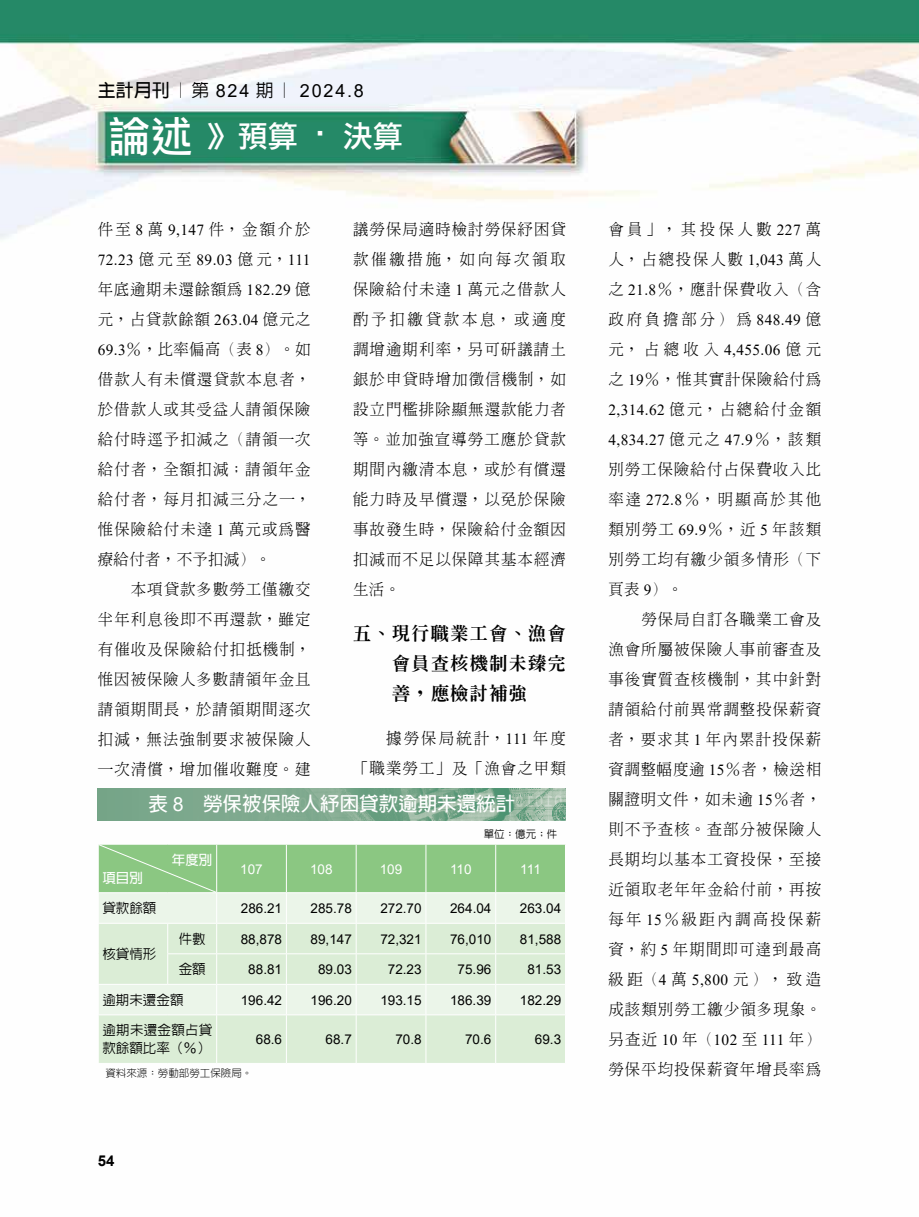
<style>
.page{position:relative;width:919px;height:1217px;background:#fff}
.page>*{position:absolute;margin:0;border:0;box-sizing:border-box;transform-origin:0 0}
.t1{font:30px "DF Li Hei Md WIN BF";color:#fff}
.t2{font:700 19.5px "Lin Gothic";color:#fff}
.t3{font:800 18px/30px "Inn Ming";letter-spacing:.08em;color:#000;text-align:justify}
.t4{font:18px "Arial";letter-spacing:.1em;color:#000}
.t5{font:300 15.3px/30px "Inn Ming";letter-spacing:.075em;color:#000;text-align:justify}
.t6{font:15.3px "Times New Roman";letter-spacing:.025em;color:#000}
.t7{font:700 15px "Arial";color:#000}
.t8{font:13.5px "Arial";color:#000}
.t9{font:500 13.5px "Lin Gothic";color:#000}
.t10{font:500 13.5px/18px "Lin Gothic";letter-spacing:.02em;color:#000}
.t11{font:13.5px "Arial";color:#fff}
.t12{font:700 13.5px "Lin Gothic";color:#fff}
.t13{font:300 10.5px "Lin Gothic";color:#000}
.t14{font:500 10.5px "Lin Gothic";color:#000}
.s1{font-family:"Lin Gothic";font-weight:700}
.s2{font-family:"Lin Gothic";font-weight:500}
.s3{font-size:42px}
.s4{font-family:"Times New Roman";font-weight:400}
.s5{font-family:"Inn Ming";font-weight:300}
.s6{font-family:"Arial";font-weight:400}
</style>
<div class="page">
<img style="left:0;top:0;width:918px;height:821px">
<img style="left:98px;top:788px;width:468px;height:32px">
<div style="left:99px;top:893px;width:466px;height:29px;background:#ebf5e9"></div>
<svg style="left:99px;top:924px;width:466px;height:138px;background:#deeeda"></svg>
<hr style="left:216px;top:892px;width:1px;height:30px;background:#fff">
<hr style="left:286px;top:892px;width:1px;height:30px;background:#fff">
<hr style="left:356px;top:892px;width:1px;height:30px;background:#fff">
<hr style="left:425px;top:892px;width:1px;height:30px;background:#fff">
<hr style="left:495px;top:892px;width:1px;height:30px;background:#fff">
<hr style="left:167px;top:923px;width:1px;height:30px;background:#fff">
<hr style="left:216px;top:923px;width:1px;height:30px;background:#fff">
<hr style="left:286px;top:923px;width:1px;height:30px;background:#fff">
<hr style="left:356px;top:923px;width:1px;height:30px;background:#fff">
<hr style="left:425px;top:923px;width:1px;height:30px;background:#fff">
<hr style="left:495px;top:923px;width:1px;height:30px;background:#fff">
<hr style="left:167px;top:953px;width:50px;height:1px;background:#fff">
<hr style="left:167px;top:953px;width:1px;height:30px;background:#fff">
<hr style="left:217px;top:953px;width:69px;height:1px;background:#fff">
<hr style="left:216px;top:953px;width:1px;height:30px;background:#fff">
<hr style="left:286px;top:953px;width:70px;height:1px;background:#fff">
<hr style="left:286px;top:953px;width:1px;height:30px;background:#fff">
<hr style="left:356px;top:953px;width:70px;height:1px;background:#fff">
<hr style="left:356px;top:953px;width:1px;height:30px;background:#fff">
<hr style="left:426px;top:953px;width:69px;height:1px;background:#fff">
<hr style="left:425px;top:953px;width:1px;height:30px;background:#fff">
<hr style="left:495px;top:953px;width:71px;height:1px;background:#fff">
<hr style="left:495px;top:953px;width:1px;height:30px;background:#fff">
<hr style="left:98px;top:983px;width:70px;height:1px;background:#fff">
<hr style="left:168px;top:983px;width:49px;height:1px;background:#fff">
<hr style="left:217px;top:983px;width:69px;height:1px;background:#fff">
<hr style="left:216px;top:984px;width:1px;height:30px;background:#fff">
<hr style="left:286px;top:983px;width:70px;height:1px;background:#fff">
<hr style="left:286px;top:984px;width:1px;height:30px;background:#fff">
<hr style="left:356px;top:983px;width:70px;height:1px;background:#fff">
<hr style="left:356px;top:984px;width:1px;height:30px;background:#fff">
<hr style="left:426px;top:983px;width:69px;height:1px;background:#fff">
<hr style="left:425px;top:984px;width:1px;height:30px;background:#fff">
<hr style="left:495px;top:983px;width:71px;height:1px;background:#fff">
<hr style="left:495px;top:984px;width:1px;height:30px;background:#fff">
<hr style="left:98px;top:1014px;width:70px;height:1px;background:#fff">
<hr style="left:168px;top:1014px;width:49px;height:1px;background:#fff">
<hr style="left:217px;top:1014px;width:69px;height:1px;background:#fff">
<hr style="left:216px;top:1014px;width:1px;height:48px;background:#fff">
<hr style="left:286px;top:1014px;width:70px;height:1px;background:#fff">
<hr style="left:286px;top:1014px;width:1px;height:48px;background:#fff">
<hr style="left:356px;top:1014px;width:70px;height:1px;background:#fff">
<hr style="left:356px;top:1014px;width:1px;height:48px;background:#fff">
<hr style="left:426px;top:1014px;width:69px;height:1px;background:#fff">
<hr style="left:425px;top:1014px;width:1px;height:48px;background:#fff">
<hr style="left:495px;top:1014px;width:71px;height:1px;background:#fff">
<hr style="left:495px;top:1014px;width:1px;height:48px;background:#fff">
<div style="left:98px;top:844px;width:467px;height:48px;background:#8bc782"></div>
<p class="t4" style="left:98px;top:78px;width:267px"><span class="s1">主計月刊</span><span class="s2">︱第</span> 824 <span class="s2">期︱</span> 2024.8</p>
<h1 class="t1" style="left:109px;top:121px;width:296px"><span class="s3">論述</span> 》預算 ‧ 決算</h1>
<p class="t5" style="left:98px;top:214px;width:214px">件至 <span class="s4">8</span> 萬 <span class="s4">9,147</span> 件，金額介於</p>
<p class="t6" style="left:98px;top:249px;width:214px">72.23 <span class="s5">億元至</span> 89.03 <span class="s5">億元，</span>111</p>
<p class="t5" style="left:98px;top:274px;width:214px">年底逾期未還餘額為 <span class="s4">182.29</span> 億元，占貸款餘額 <span class="s4">263.04</span> 億元之<span class="s4">69.3</span>％，比率偏高（表 <span class="s4">8</span>）。如借款人有未償還貸款本息者，於借款人或其受益人請領保險給付時逕予扣減之（請領一次給付者，全額扣減；請領年金給付者，每月扣減三分之一，惟保險給付未達 <span class="s4">1</span> 萬元或為醫療給付者，不予扣減）。</p>
<p class="t5" style="left:98px;top:574px;width:214px;text-indent:33px">本項貸款多數勞工僅繳交半年利息後即不再還款，雖定有催收及保險給付扣抵機制，惟因被保險人多數請領年金且請領期間長，於請領期間逐次扣減，無法強制要求被保險人一次清償，增加催收難度。建</p>
<p class="t5" style="left:353px;top:214px;width:214px">議勞保局適時檢討勞保紓困貸款催繳措施，如向每次領取保險給付未達 <span class="s4">1</span> 萬元之借款人酌予扣繳貸款本息，或適度調增逾期利率，另可研議請土銀於申貸時增加徵信機制，如設立門檻排除顯無還款能力者等。並加強宣導勞工應於貸款期間內繳清本息，或於有償還能力時及早償還，以免於保險事故發生時，保險給付金額因扣減而不足以保障其基本經濟生活。</p>
<p class="t3" style="left:392px;top:618px;width:175px;text-indent:-39px">五、現行職業工會、漁會會員查核機制未臻完善，應檢討補強</p>
<p class="t5" style="left:353px;top:723px;width:214px;text-align:right">據勞保局統計，<span class="s4">111</span> 年度<br>「職業勞工」及「漁會之甲類</p>
<p class="t2" style="left:148px;top:793px;width:368px">表 <span class="s6">8</span>　勞保被保險人紓困貸款逾期未還統計</p>
<p class="t14" style="left:484px;top:828px;width:75px">單位﹕億元；件</p>
<p class="t12" style="left:172px;top:852px;width:42px">年度別</p>
<p class="t11" style="left:240px;top:859px;width:24px">107</p>
<p class="t11" style="left:310px;top:859px;width:24px">108</p>
<p class="t11" style="left:380px;top:859px;width:24px">109</p>
<p class="t11" style="left:450px;top:859px;width:23px">110</p>
<p class="t11" style="left:520px;top:859px;width:22px">111</p>
<p class="t12" style="left:102px;top:870px;width:42px">項目別</p>
<p class="t9" style="left:102px;top:900px;width:55px">貸款餘額</p>
<p class="t8" style="left:241px;top:898px;width:43px">286.21</p>
<p class="t8" style="left:310px;top:898px;width:43px">285.78</p>
<p class="t8" style="left:380px;top:898px;width:43px">272.70</p>
<p class="t8" style="left:450px;top:898px;width:43px">264.04</p>
<p class="t8" style="left:520px;top:898px;width:43px">263.04</p>
<p class="t9" style="left:102px;top:946px;width:55px">核貸情形</p>
<p class="t9" style="left:179px;top:931px;width:28px">件數</p>
<p class="t8" style="left:241px;top:929px;width:43px">88,878</p>
<p class="t8" style="left:310px;top:929px;width:43px">89,147</p>
<p class="t8" style="left:380px;top:929px;width:43px">72,321</p>
<p class="t8" style="left:450px;top:929px;width:43px">76,010</p>
<p class="t8" style="left:520px;top:929px;width:43px">81,588</p>
<p class="t9" style="left:179px;top:961px;width:29px">金額</p>
<p class="t8" style="left:248px;top:959px;width:35px">88.81</p>
<p class="t8" style="left:318px;top:959px;width:35px">89.03</p>
<p class="t8" style="left:388px;top:959px;width:35px">72.23</p>
<p class="t8" style="left:457px;top:959px;width:35px">75.96</p>
<p class="t8" style="left:527px;top:959px;width:35px">81.53</p>
<p class="t9" style="left:102px;top:992px;width:82px">逾期未還金額</p>
<p class="t8" style="left:241px;top:990px;width:43px">196.42</p>
<p class="t8" style="left:310px;top:990px;width:43px">196.20</p>
<p class="t8" style="left:380px;top:990px;width:43px">193.15</p>
<p class="t8" style="left:450px;top:990px;width:43px">186.39</p>
<p class="t8" style="left:520px;top:990px;width:43px">182.29</p>
<p class="t10" style="left:102px;top:1020px;width:111px">逾期未還金額占貸款餘額比率（％）</p>
<p class="t8" style="left:256px;top:1029px;width:28px">68.6</p>
<p class="t8" style="left:325px;top:1029px;width:28px">68.7</p>
<p class="t8" style="left:395px;top:1029px;width:28px">70.8</p>
<p class="t8" style="left:465px;top:1029px;width:28px">70.6</p>
<p class="t8" style="left:535px;top:1029px;width:28px">69.3</p>
<p class="t13" style="left:105px;top:1067px;width:148px">資料來源﹕勞動部勞工保險局。</p>
<p class="t7" style="left:98px;top:1149px;width:18px">54</p>
<p class="t5" style="left:608px;top:214px;width:214px">會員」，其投保人數<span class="s4">227</span>萬人，占總投保人數 <span class="s4">1,043</span> 萬人之 <span class="s4">21.8</span>％，應計保費收入（含政府負擔部分）為 <span class="s4">848.49</span> 億元，占總收入 <span class="s4">4,455.06</span> 億元之 <span class="s4">19</span>％，惟其實計保險給付為<span class="s4">2,314.62</span> 億元，占總給付金額</p>
<p class="t6" style="left:608px;top:429px;width:214px">4,834.27 <span class="s5">億元之</span> 47.9<span class="s5">％，該類</span></p>
<p class="t5" style="left:608px;top:454px;width:214px">別勞工保險給付占保費收入比率達 <span class="s4">272.8</span>％，明顯高於其他類別勞工 <span class="s4">69.9</span>％，近 <span class="s4">5</span> 年該類別勞工均有繳少領多情形（下頁表 <span class="s4">9</span>）。</p>
<p class="t5" style="left:608px;top:604px;width:214px;text-indent:33px">勞保局自訂各職業工會及漁會所屬被保險人事前審查及事後實質查核機制，其中針對請領給付前異常調整投保薪資者，要求其 <span class="s4">1</span> 年內累計投保薪資調整幅度逾 <span class="s4">15</span>％者，檢送相關證明文件，如未逾 <span class="s4">15</span>％者，則不予查核。查部分被保險人長期均以基本工資投保，至接近領取老年年金給付前，再按每年 <span class="s4">15</span>％級距內調高投保薪資，約 <span class="s4">5</span> 年期間即可達到最高級距（<span class="s4">4</span> 萬 <span class="s4">5,800</span> 元），致造成該類別勞工繳少領多現象。另查近 <span class="s4">10</span> 年（<span class="s4">102</span> 至 <span class="s4">111</span> 年）勞保平均投保薪資年增長率為</p>
</div>
